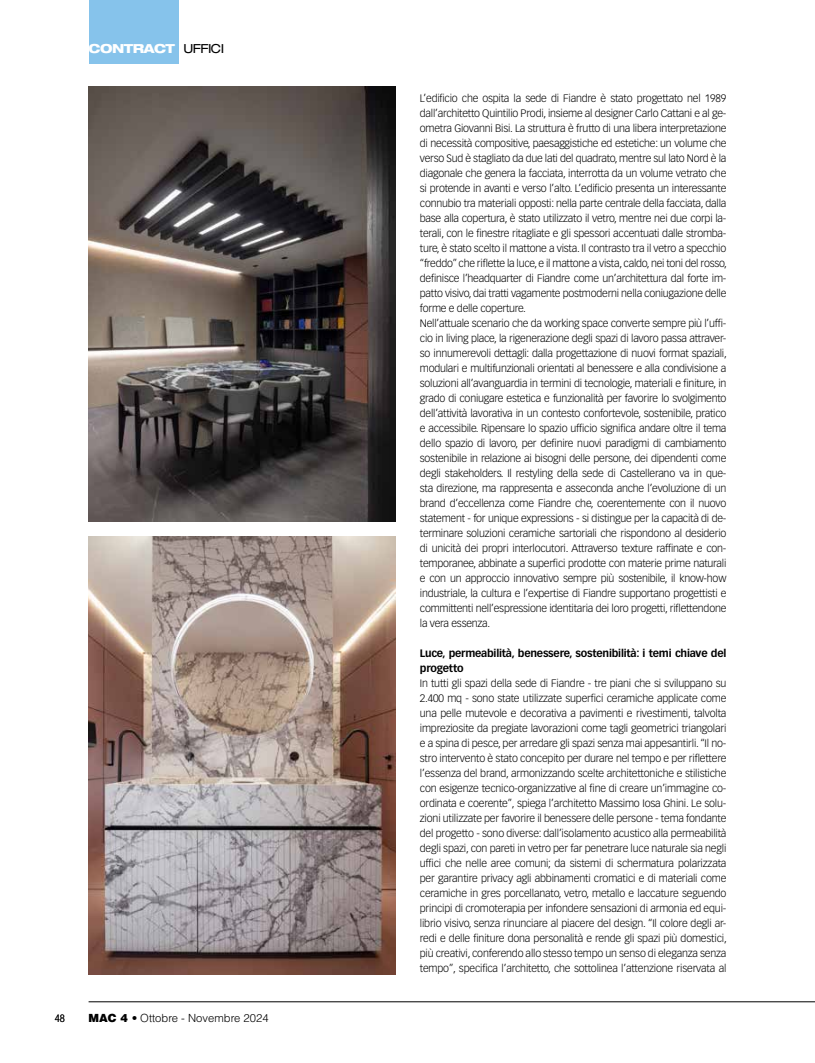
<style>
.page{position:relative;width:815px;height:1063px;background:#fff}
.page>*{position:absolute;margin:0;border:0;box-sizing:border-box;transform-origin:0 0}
.t1{font:800 expanded 12.5px "Helvetica Neue LT Std";letter-spacing:-.04em;color:#fff}
.t2{font:300 11.25px "Helvetica LT Std";color:#000}
.t3{font:300 10.62px/15px "Vectora LT Std";letter-spacing:-.02em;color:#000}
.t4{font:700 10.62px/15px "Vectora LT Std";letter-spacing:-.02em;color:#000}
.t5{font:300 condensed 10.62px "Helvetica Neue LT Std";color:#000}
.s1{font-weight:400;color:#000}
.s2{font-weight:900}
.s3{font-family:"Vectora LT Std"}
</style>
<div class="page">
<hr style="left:89px;top:1001px;width:726px;height:1px;background:#000">
<div style="left:89px;top:0;width:89px;height:63px;background:#86c3eb"></div>
<img style="left:89px;top:87px;width:306px;height:435px">
<img style="left:89px;top:537px;width:306px;height:437px">
<p class="t1" style="left:89px;top:41px;width:137px">CONTRACT <span class="s1">UFFICI</span></p>
<p class="t5" style="left:55px;top:1012px;width:11px">48</p>
<p class="t2" style="left:89px;top:1011px;width:182px"><span class="s2">MAC 4</span> <span class="s3">•</span> Ottobre - Novembre 2024</p>
<p class="t3" style="left:420px;top:91px;width:308px">L’edificio che ospita la sede di Fiandre è stato progettato nel 1989 dall’architetto Quintilio Prodi, insieme al designer Carlo Cattani e al ge&shy;ometra Giovanni Bisi. La struttura è frutto di una libera interpretazione di necessità compositive, paesaggistiche ed estetiche: un volume che verso Sud è stagliato da due lati del quadrato, mentre sul lato Nord è la diagonale che genera la facciata, interrotta da un volume vetrato che si protende in avanti e verso l’alto. L’edificio presenta un interessante connubio tra materiali opposti: nella parte centrale della facciata, dalla base alla copertura, è stato utilizzato il vetro, mentre nei due corpi la&shy;terali, con le finestre ritagliate e gli spessori accentuati dalle stromba&shy;ture, è stato scelto il mattone a vista. Il contrasto tra il vetro a specchio “freddo” che riflette la luce, e il mattone a vista, caldo, nei toni del rosso, definisce l’headquarter di Fiandre come un’architettura dal forte im&shy;patto visivo, dai tratti vagamente postmoderni nella coniugazione delle forme e delle coperture.<br>Nell’attuale scenario che da working space converte sempre più l’uffi&shy;cio in living place, la rigenerazione degli spazi di lavoro passa attraver&shy;so innumerevoli dettagli: dalla progettazione di nuovi format spaziali, modulari e multifunzionali orientati al benessere e alla condivisione a soluzioni all’avanguardia in termini di tecnologie, materiali e finiture, in grado di coniugare estetica e funzionalità per favorire lo svolgimento dell’attività lavorativa in un contesto confortevole, sostenibile, pratico e accessibile. Ripensare lo spazio ufficio significa andare oltre il tema dello spazio di lavoro, per definire nuovi paradigmi di cambiamento sostenibile in relazione ai bisogni delle persone, dei dipendenti come degli stakeholders. Il restyling della sede di Castellerano va in que&shy;sta direzione, ma rappresenta e asseconda anche l’evoluzione di un brand d’eccellenza come Fiandre che, coerentemente con il nuovo statement - for unique expressions - si distingue per la capacità di de&shy;terminare soluzioni ceramiche sartoriali che rispondono al desiderio di unicità dei propri interlocutori. Attraverso texture raffinate e con&shy;temporanee, abbinate a superfici prodotte con materie prime naturali e con un approccio innovativo sempre più sostenibile, il know-how industriale, la cultura e l’expertise di Fiandre supportano progettisti e committenti nell’espressione identitaria dei loro progetti, riflettendone la vera essenza.</p>
<p class="t4" style="left:420px;top:646px;width:308px">Luce, permeabilità, benessere, sostenibilità: i temi chiave del progetto</p>
<p class="t3" style="left:420px;top:676px;width:308px;text-align:justify">In tutti gli spazi della sede di Fiandre - tre piani che si sviluppano su 2.400 mq - sono state utilizzate superfici ceramiche applicate come una pelle mutevole e decorativa a pavimenti e rivestimenti, talvolta impreziosite da pregiate lavorazioni come tagli geometrici triangolari e a spina di pesce, per arredare gli spazi senza mai appesantirli. “Il no&shy;stro intervento è stato concepito per durare nel tempo e per riflettere l’essenza del brand, armonizzando scelte architettoniche e stilistiche con esigenze tecnico-organizzative al fine di creare un’immagine co&shy;ordinata e coerente”, spiega l’architetto Massimo Iosa Ghini. Le solu&shy;zioni utilizzate per favorire il benessere delle persone - tema fondante del progetto - sono diverse: dall’isolamento acustico alla permeabilità degli spazi, con pareti in vetro per far penetrare luce naturale sia negli uffici che nelle aree comuni; da sistemi di schermatura polarizzata per garantire privacy agli abbinamenti cromatici e di materiali come ceramiche in gres porcellanato, vetro, metallo e laccature seguendo principi di cromoterapia per infondere sensazioni di armonia ed equi&shy;librio visivo, senza rinunciare al piacere del design. “Il colore degli ar&shy;redi e delle finiture dona personalità e rende gli spazi più domestici, più creativi, conferendo allo stesso tempo un senso di eleganza senza tempo”, specifica l’architetto, che sottolinea l’attenzione riservata al</p>
</div>
